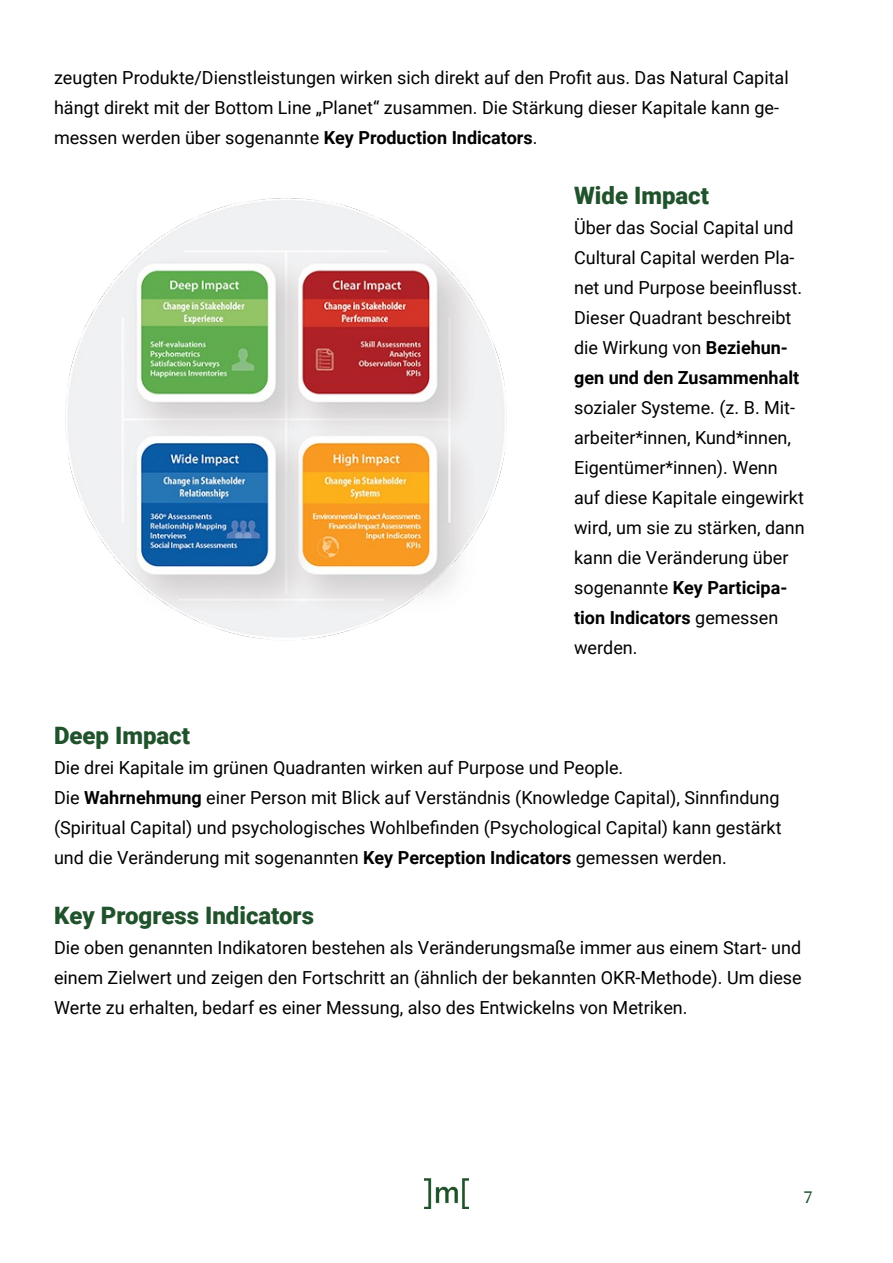
<style>
.page{position:relative;width:893px;height:1263px;background:#fff}
.page>*{position:absolute;margin:0;border:0;box-sizing:border-box;transform-origin:0 0}
.t1{font:900 24px "Roboto";color:#20522b}
.t2{font:18px/30px "Roboto";color:#000}
.t3{font:18px "Source Serif Pro";color:#20522b}
.s1{font-weight:700}
</style>
<div class="page">
<img style="left:424px;top:1178px;width:45px;height:31px">
<img style="left:65px;top:198px;width:442px;height:442px">
<p class="t2" style="left:54px;top:62px;width:736px">zeugten Produkte/Dienstleistungen wirken sich direkt auf den Profit aus. Das Natural Capital hängt direkt mit der Bottom Line „Planet“ zusammen. Die Stärkung dieser Kapitale kann ge&shy;messen werden über sogenannte <span class="s1">Key Production Indicators</span>.</p>
<h1 class="t1" style="left:574px;top:179px;width:136px">Wide Impact</h1>
<p class="t2" style="left:574px;top:212px;width:230px">Über das Social Capital und<br>Cultural Capital werden Pla&shy;net und Purpose beeinflusst.<br>Dieser Quadrant beschreibt die Wirkung von <span class="s1">Beziehun&shy;gen und den Zusammenhalt</span></p>
<p class="t2" style="left:574px;top:392px;width:232px">sozialer Systeme. (z. B. Mit&shy;arbeiter*innen, Kund*innen,<br>Eigentümer*innen). Wenn auf diese Kapitale eingewirkt wird, um sie zu stärken, dann kann die Veränderung über sogenannte <span class="s1">Key Participa&shy;tion Indicators</span> gemessen werden.</p>
<h1 class="t1" style="left:54px;top:719px;width:137px">Deep Impact</h1>
<p class="t2" style="left:54px;top:752px;width:729px">Die drei Kapitale im grünen Quadranten wirken auf Purpose und People.<br>Die <span class="s1">Wahrnehmung</span> einer Person mit Blick auf Verständnis (Knowledge Capital), Sinnfindung (Spiritual Capital) und psychologisches Wohlbefinden (Psychological Capital) kann gestärkt und die Veränderung mit sogenannten <span class="s1">Key Perception Indicators</span> gemessen werden.</p>
<h1 class="t1" style="left:54px;top:899px;width:261px">Key Progress Indicators</h1>
<p class="t2" style="left:54px;top:932px;width:749px;text-align:justify">Die oben genannten Indikatoren bestehen als Veränderungsmaße immer aus einem Start- und einem Zielwert und zeigen den Fortschritt an (ähnlich der bekannten OKR-Methode). Um diese Werte zu erhalten, bedarf es einer Messung, also des Entwickelns von Metriken.</p>
<p class="t3" style="left:803px;top:1185px;width:10px">7</p>
</div>
